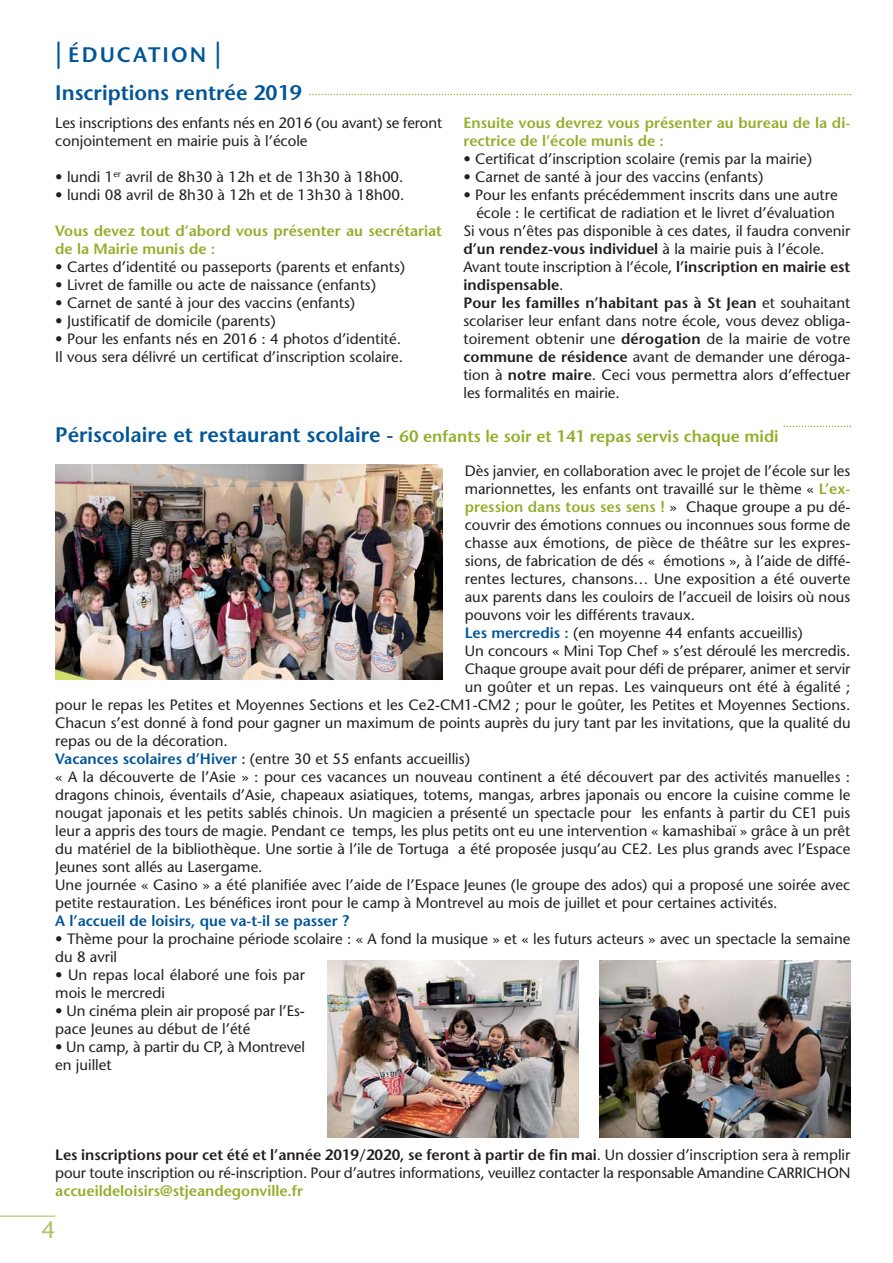
<style>
.page{position:relative;width:893px;height:1263px;background:#fff}
.page>*{position:absolute;margin:0;border:0;box-sizing:border-box;transform-origin:0 0}
.t1{font:24px "Stone Sans";color:#afc266}
.t2{font:600 21px/38.1px "Stone Sans";color:#005698}
.t3{font:600 16.5px "Stone Sans";color:#92af2a}
.t4{font:15px/18px "Stone Sans";color:#231f20}
.t5{font:600 15px/18px "Stone Sans";color:#92af2a}
.t6{font:600 15px "Stone Sans";color:#231f20}
.t7{font:600 15px "Stone Sans";color:#005698}
.s1{font-size:27px}
.s2{font-weight:400}
.s3{font-weight:600}
.s4{font-size:21px;color:#005698}
.s5{font-family:"Koz Min Pr 6 N Medium Proportional";font-weight:400;font-size:21px;color:#005698}
.s6{font-weight:600;color:#92af2a}
.s7{font-weight:400;color:#231f20}
.s8{font-weight:600;color:#005698}
</style>
<div class="page">
<hr style="left:0;top:1215px;width:55px;height:2px;background:#c2d08d">
<svg style="left:309px;top:94px;width:542px;height:1px"></svg>
<svg style="left:784px;top:426px;width:67px;height:1px"></svg>
<img style="left:55px;top:465px;width:387px;height:214px">
<img style="left:600px;top:960px;width:250px;height:177px">
<img style="left:327px;top:960px;width:251px;height:177px">
<h2 class="t2" style="left:55px;top:38px;width:248px"><span class="s1">|</span> ÉDUCATION <span class="s1">|<br></span>Inscriptions rentrée 2019</h2>
<p class="t4" style="left:55px;top:115px;width:388px">Les inscriptions des enfants nés en 2016 (ou avant) se feront conjointement en mairie puis à l’école</p>
<p class="t4" style="left:55px;top:169px;width:350px">• lundi 1<sup>er</sup> avril de 8h30 à 12h et de 13h30 à 18h00.</p>
<p class="t4" style="left:55px;top:187px;width:351px">• lundi 08 avril de 8h30 à 12h et de 13h30 à 18h00.</p>
<p class="t5" style="left:55px;top:223px;width:388px">Vous devez tout d’abord vous présenter au secrétariat de la Mairie munis de :</p>
<p class="t4" style="left:55px;top:259px;width:351px">• Cartes d’identité ou passeports (parents et enfants)</p>
<p class="t4" style="left:55px;top:277px;width:322px">• Livret de famille ou acte de naissance (enfants)</p>
<p class="t4" style="left:55px;top:295px;width:301px">• Carnet de santé à jour des vaccins (enfants)</p>
<p class="t4" style="left:55px;top:313px;width:222px">• Justificatif de domicile (parents)</p>
<p class="t4" style="left:55px;top:331px;width:349px">• Pour les enfants nés en 2016 : 4 photos d’identité.<br>Il vous sera délivré un certificat d’inscription scolaire.</p>
<p class="t5" style="left:463px;top:115px;width:388px">Ensuite vous devrez vous présenter au bureau de la di&shy;rectrice de l’école munis de :</p>
<p class="t4" style="left:463px;top:151px;width:350px">• Certificat d’inscription scolaire (remis par la mairie)</p>
<p class="t4" style="left:463px;top:169px;width:301px">• Carnet de santé à jour des vaccins (enfants)</p>
<p class="t4" style="left:463px;top:187px;width:376px">• Pour les enfants précédemment inscrits dans une autre</p>
<p class="t4" style="left:476px;top:205px;width:360px">école : le certificat de radiation et le livret d’évaluation</p>
<p class="t4" style="left:463px;top:223px;width:388px">Si vous n’êtes pas disponible à ces dates, il faudra convenir</p>
<p class="t6" style="left:463px;top:243px;width:363px">d’un rendez-vous individuel <span class="s2">à la mairie puis à l’école.</span></p>
<p class="t4" style="left:463px;top:259px;width:388px">Avant toute inscription à l’école, <span class="s3">l’inscription en mairie est</span></p>
<p class="t6" style="left:463px;top:279px;width:102px">indispensable<span class="s2">.</span></p>
<p class="t6" style="left:463px;top:297px;width:388px">Pour les familles n’habitant pas à St Jean <span class="s2">et souhaitant</span></p>
<p class="t4" style="left:463px;top:313px;width:388px">scolariser leur enfant dans notre école, vous devez obliga-</p>
<p class="t4" style="left:463px;top:331px;width:388px">toirement obtenir une <span class="s3">dérogation</span> de la mairie de votre</p>
<p class="t4" style="left:463px;top:349px;width:388px"><span class="s3">commune de résidence</span> avant de demander une déroga-</p>
<p class="t4" style="left:463px;top:367px;width:388px">tion à <span class="s3">notre maire</span>. Ceci vous permettra alors d’effectuer</p>
<p class="t4" style="left:463px;top:385px;width:158px">les formalités en mairie.</p>
<p class="t3" style="left:55px;top:430px;width:725px"><span class="s4">Pe</span><span class="s5">́</span><span class="s4">riscolaire et restaurant scolaire -</span> 60 enfants le soir et 141 repas servis chaque midi</p>
<p class="t4" style="left:465px;top:463px;width:387px">Dès janvier, en collaboration avec le projet de l’école sur les</p>
<p class="t4" style="left:465px;top:481px;width:387px">marionnettes, les enfants ont travaillé sur le thème « <span class="s6">L’ex-</span></p>
<p class="t5" style="left:465px;top:499px;width:387px">pression dans tous ses sens ! <span class="s7">» Chaque groupe a pu dé-</span></p>
<p class="t4" style="left:465px;top:517px;width:387px">couvrir des émotions connues ou inconnues sous forme de</p>
<p class="t4" style="left:465px;top:535px;width:387px">chasse aux émotions, de pièce de théâtre sur les expres-</p>
<p class="t4" style="left:465px;top:553px;width:387px">sions, de fabrication de dés « émotions », à l’aide de diffé-</p>
<p class="t4" style="left:465px;top:571px;width:387px">rentes lectures, chansons… Une exposition a été ouverte</p>
<p class="t4" style="left:465px;top:589px;width:387px">aux parents dans les couloirs de l’accueil de loisirs où nous</p>
<p class="t4" style="left:465px;top:607px;width:232px">pouvons voir les différents travaux.</p>
<p class="t4" style="left:465px;top:625px;width:340px"><span class="s8">Les mercredis :</span> (en moyenne 44 enfants accueillis)</p>
<p class="t4" style="left:465px;top:643px;width:387px">Un concours « Mini Top Chef » s’est déroulé les mercredis.</p>
<p class="t4" style="left:465px;top:661px;width:387px">Chaque groupe avait pour défi de préparer, animer et servir</p>
<p class="t4" style="left:465px;top:679px;width:387px">un goûter et un repas. Les vainqueurs ont été à égalité ;</p>
<p class="t4" style="left:55px;top:697px;width:796px">pour le repas les Petites et Moyennes Sections et les Ce2-CM1-CM2 ; pour le goûter, les Petites et Moyennes Sections.</p>
<p class="t4" style="left:55px;top:715px;width:797px">Chacun s’est donné à fond pour gagner un maximum de points auprès du jury tant par les invitations, que la qualité du</p>
<p class="t4" style="left:55px;top:733px;width:174px">repas ou de la décoration.</p>
<p class="t4" style="left:55px;top:751px;width:416px"><span class="s8">Vacances scolaires d’Hiver :</span> (entre 30 et 55 enfants accueillis)</p>
<p class="t4" style="left:55px;top:769px;width:796px">« A la découverte de l’Asie » : pour ces vacances un nouveau continent a été découvert par des activités manuelles :</p>
<p class="t4" style="left:55px;top:787px;width:796px">dragons chinois, éventails d’Asie, chapeaux asiatiques, totems, mangas, arbres japonais ou encore la cuisine comme le</p>
<p class="t4" style="left:55px;top:805px;width:797px">nougat japonais et les petits sablés chinois. Un magicien a présenté un spectacle pour les enfants à partir du CE1 puis</p>
<p class="t4" style="left:55px;top:823px;width:797px">leur a appris des tours de magie. Pendant ce temps, les plus petits ont eu une intervention « kamashibaï » grâce à un prêt</p>
<p class="t4" style="left:55px;top:841px;width:796px">du matériel de la bibliothèque. Une sortie à l’ile de Tortuga a été proposée jusqu’au CE2. Les plus grands avec l’Espace</p>
<p class="t4" style="left:55px;top:859px;width:209px">Jeunes sont allés au Lasergame.</p>
<p class="t4" style="left:55px;top:877px;width:797px">Une journée « Casino » a été planifiée avec l’aide de l’Espace Jeunes (le groupe des ados) qui a proposé une soirée avec</p>
<p class="t4" style="left:55px;top:895px;width:724px">petite restauration. Les bénéfices iront pour le camp à Montrevel au mois de juillet et pour certaines activités.</p>
<p class="t7" style="left:55px;top:915px;width:295px">A l’accueil de loisirs, que va-t-il se passer ?</p>
<p class="t4" style="left:55px;top:931px;width:797px">• Thème pour la prochaine période scolaire : « A fond la musique » et « les futurs acteurs » avec un spectacle la semaine du 8 avril</p>
<p class="t4" style="left:55px;top:967px;width:251px">• Un repas local élaboré une fois par mois le mercredi</p>
<p class="t4" style="left:55px;top:1003px;width:251px">• Un cinéma plein air proposé par l’Es&shy;pace Jeunes au début de l’été</p>
<p class="t4" style="left:55px;top:1039px;width:251px">• Un camp, à partir du CP, à Montrevel en juillet</p>
<p class="t4" style="left:55px;top:1147px;width:797px"><span class="s3">Les inscriptions pour cet été et l’année 2019/2020, se feront à partir de fin mai</span>. Un dossier d’inscription sera à remplir pour toute inscription ou ré-inscription. Pour d’autres informations, veuillez contacter la responsable Amandine CARRICHON</p>
<p class="t5" style="left:55px;top:1183px;width:249px">accueildeloisirs@stjeandegonville.fr</p>
<h1 class="t1" style="left:41px;top:1220px;width:15px">4</h1>
</div>
